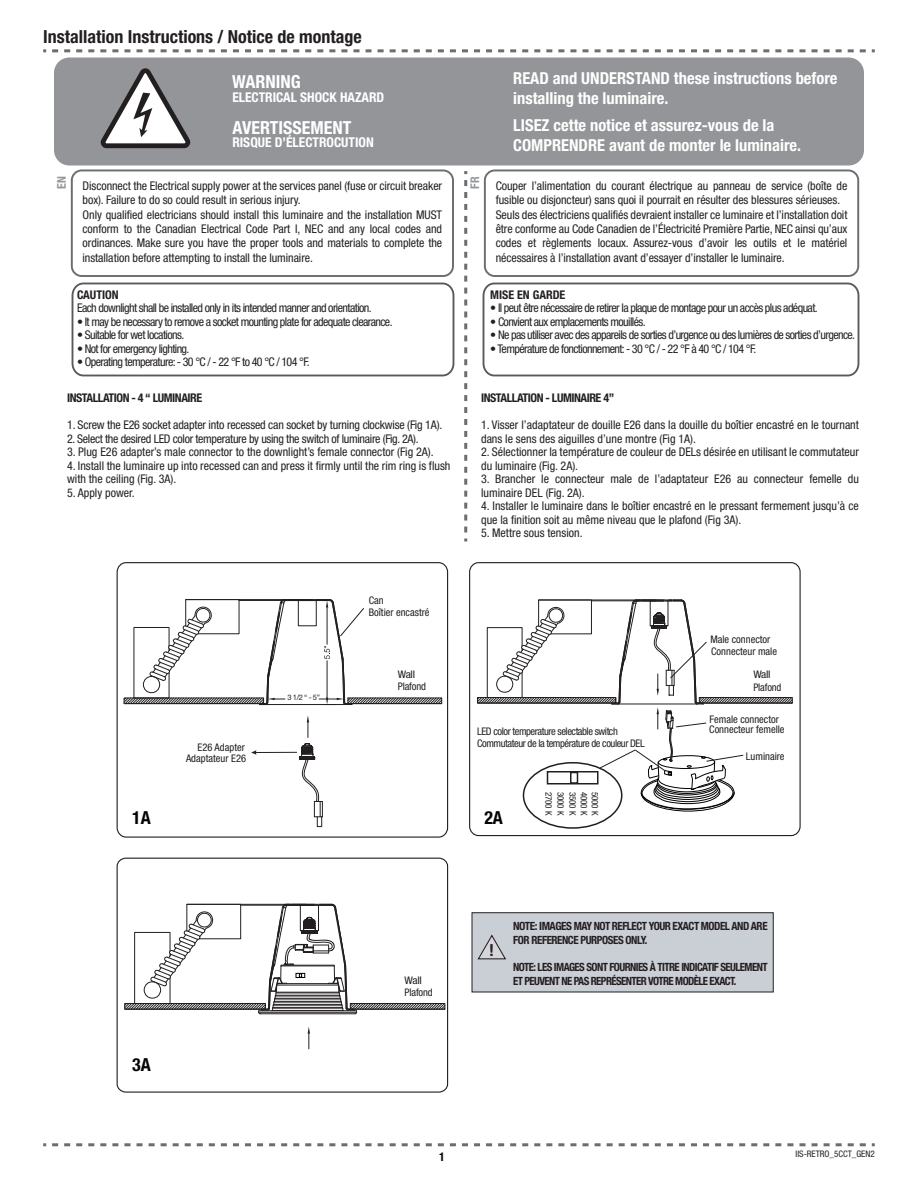
<style>
.page{position:relative;width:918px;height:1188px;background:#fff}
.page>*{position:absolute;margin:0;border:0;box-sizing:border-box;transform-origin:0 0}
.t1{font:700 condensed 18px "Helvetica Neue";color:#231f20}
.t2{font:700 condensed 18px "Helvetica Neue";color:#fff}
.t3{font:700 condensed 18px "Helvetica Neue";color:#050504}
.t4{font:700 condensed 16.65px "Helvetica Neue";color:#231f20}
.t5{font:700 condensed 16.5px/19.8px "Helvetica Neue";color:#fff}
.t6{font:700 condensed 13.5px "Helvetica Neue";color:#fff}
.t7{font:condensed 12px/14.4px "Helvetica Neue";letter-spacing:-.005em;color:#231f20}
.t8{font:condensed 12px "Helvetica Neue";letter-spacing:-.05em;color:#231f20}
.t9{font:condensed 12px "Helvetica Neue";letter-spacing:-.025em;color:#231f20}
.t10{font:700 condensed 12px "Helvetica Neue";letter-spacing:-.04em;color:#231f20}
.t11{font:700 condensed 12px "Helvetica Neue";color:#231f20}
.t12{font:700 condensed 12px "Helvetica Neue";color:#939598}
.t13{font:700 condensed 12px "Helvetica Neue";color:#050504}
.t14{font:700 condensed 11.4px/13.6px "Helvetica Neue";letter-spacing:-.055em;color:#221e20;scale:.96 1}
.t15{font:700 condensed 11.4px/13.6px "Helvetica Neue";letter-spacing:-.055em;color:#221e20}
.t16{font:condensed 10.5px/11.4px "Helvetica Neue";color:#211e1e}
.t17{font:condensed 10.5px/12.6px "Helvetica Neue";letter-spacing:-.04em;color:#211e1e}
.t18{font:condensed 10.5px/12.6px "Helvetica Neue";letter-spacing:-.015em;color:#231f20;scale:1.11 1}
.t19{font:condensed 9px "Helvetica Neue";color:#211e1e}
.t20{font:condensed 9px "Helvetica Neue";color:#231f20}
.t21{font:7.5px "Helvetica Neue";color:#231f20}
</style>
<div class="page">
<svg style="left:464px;top:180px;width:3px;height:362px"></svg>
<div style="left:71px;top:169px;width:383px;height:108px;border:2px solid #6c6d70;border-radius:10px"></div>
<div style="left:484px;top:169px;width:375px;height:108px;border:2px solid #6c6d70;border-radius:10px"></div>
<div style="left:54px;top:58px;width:810px;height:108px;background:#939598;border-radius:15px"></div>
<svg style="left:101px;top:68px;width:89px;height:80px"></svg>
<svg style="left:43px;top:49px;width:823px;height:3px"></svg>
<svg style="left:43px;top:1143px;width:823px;height:3px"></svg>
<div style="left:472px;top:913px;width:301px;height:79px;background:#caced5"></div>
<svg style="left:477px;top:934px;width:29px;height:26px"></svg>
<hr style="left:255px;top:752px;width:42px;height:1px;background:#231f20">
<svg style="left:251px;top:750px;width:6px;height:5px"></svg>
<div style="left:117px;top:562px;width:331px;height:276px;border:1px solid #231f20;border-radius:9px"></div>
<div style="left:117px;top:858px;width:331px;height:235px;border:1px solid #231f20;border-radius:8px"></div>
<div style="left:469px;top:562px;width:332px;height:274px;border:1px solid #231f20;border-radius:9px"></div>
<svg style="left:299px;top:715px;width:24px;height:112px"></svg>
<svg style="left:124px;top:904px;width:322px;height:145px"></svg>
<svg style="left:124px;top:599px;width:318px;height:106px"></svg>
<div style="left:72px;top:283px;width:382px;height:93px;border:2px solid #59595c;border-radius:11px"></div>
<svg style="left:482px;top:282px;width:378px;height:95px"></svg>
<svg style="left:477px;top:600px;width:316px;height:211px"></svg>
<h1 class="t1" style="left:43px;top:26px;width:320px">Installation Instructions / Notice de montage</h1>
<h1 class="t2" style="left:232px;top:71px;width:70px">WARNING</h1>
<p class="t6" style="left:232px;top:89px;width:153px">ELECTRICAL SHOCK HAZARD</p>
<h1 class="t2" style="left:232px;top:117px;width:121px">AVERTISSEMENT</h1>
<p class="t6" style="left:232px;top:134px;width:143px">RISQUE D’ÉLECTROCUTION</p>
<h3 class="t5" style="left:513px;top:68px;width:326px">READ and UNDERSTAND these instructions before installing the luminaire.</h3>
<h3 class="t5" style="left:513px;top:115px;width:289px">LISEZ cette notice et assurez-vous de la<br>COMPRENDRE avant de monter le luminaire.</h3>
<p class="t12" style="left:54px;top:189px;width:14px;rotate:-90deg">EN</p>
<p class="t12" style="left:468px;top:189px;width:14px;rotate:-90deg">FR</p>
<p class="t7" style="left:83px;top:178px;width:361px">Disconnect the Electrical supply power at the services panel (fuse or circuit breaker box). Failure to do so could result in serious injury.<br>Only qualified electricians should install this luminaire and the installation MUST conform to the Canadian Electrical Code Part I, NEC and any local codes and ordinances. Make sure you have the proper tools and materials to complete the installation before attempting to install the luminaire.</p>
<p class="t7" style="left:496px;top:178px;width:353px">Couper l’alimentation du courant électrique au panneau de service (boîte de fusible ou disjoncteur) sans quoi il pourrait en résulter des blessures sérieuses.<br>Seuls des électriciens qualifiés devraient installer ce luminaire et l’installation doit être conforme au Code Canadien de l’Électricité Première Partie, NEC ainsi qu’aux codes et règlements locaux. Assurez-vous d’avoir les outils et le matériel nécessaires à l’installation avant d’essayer d’installer le luminaire.</p>
<p class="t11" style="left:77px;top:287px;width:43px">CAUTION</p>
<p class="t8" style="left:77px;top:301px;width:296px">Each downlight shall be installed only in its intended manner and orientation.</p>
<p class="t8" style="left:77px;top:315px;width:317px">• It may be necessary to remove a socket mounting plate for adequate clearance.</p>
<p class="t8" style="left:77px;top:328px;width:109px">• Suitable for wet locations.</p>
<p class="t8" style="left:77px;top:342px;width:114px">• Not for emergency lighting.</p>
<p class="t8" style="left:77px;top:355px;width:234px">• Operating temperature: - 30 °C / - 22 °F to 40 °C / 104 °F.</p>
<p class="t10" style="left:67px;top:391px;width:137px">INSTALLATION - 4 “ LUMINAIRE</p>
<p class="t7" style="left:67px;top:418px;width:377px">1. Screw the E26 socket adapter into recessed can socket by turning clockwise (Fig 1A).</p>
<p class="t9" style="left:67px;top:432px;width:353px">2. Select the desired LED color temperature by using the switch of luminaire (Fig. 2A).</p>
<p class="t7" style="left:67px;top:445px;width:368px">3. Plug E26 adapter’s male connector to the downlight’s female connector (Fig 2A).</p>
<p class="t7" style="left:67px;top:459px;width:385px;line-height:13.5px">4. Install the luminaire up into recessed can and press it firmly until the rim ring is flush with the ceiling (Fig. 3A).</p>
<p class="t7" style="left:67px;top:485px;width:69px">5. Apply power.</p>
<p class="t16" style="left:369px;top:593px;width:62px;line-height:12.6px">Can<br>Boîtier encastré</p>
<p class="t11" style="left:490px;top:287px;width:77px">MISE EN GARDE</p>
<p class="t8" style="left:490px;top:301px;width:329px">• Il peut être nécessaire de retirer la plaque de montage pour un accès plus adéquat.</p>
<p class="t8" style="left:490px;top:315px;width:157px">• Convient aux emplacements mouillés.</p>
<p class="t8" style="left:490px;top:328px;width:366px">• Ne pas utiliser avec des appareils de sorties d’urgence ou des lumières de sorties d’urgence.</p>
<p class="t8" style="left:490px;top:342px;width:268px">• Température de fonctionnement: - 30 °C / - 22 °F à 40 °C / 104 °F.</p>
<p class="t10" style="left:481px;top:391px;width:135px">INSTALLATION - LUMINAIRE 4”</p>
<p class="t7" style="left:481px;top:418px;width:379px;line-height:13.5px">1. Visser l’adaptateur de douille E26 dans la douille du boîtier encastré en le tournant dans le sens des aiguilles d’une montre (Fig 1A).</p>
<p class="t7" style="left:481px;top:445px;width:379px;line-height:13.5px">2. Sélectionner la température de couleur de DELs désirée en utilisant le commutateur du luminaire (Fig. 2A).</p>
<p class="t7" style="left:481px;top:472px;width:379px;line-height:13.5px">3. Brancher le connecteur male de l’adaptateur E26 au connecteur femelle du luminaire DEL (Fig. 2A).</p>
<p class="t7" style="left:481px;top:499px;width:379px;line-height:13.5px">4. Installer le luminaire dans le boîtier encastré en le pressant fermement jusqu’à ce que la finition soit au même niveau que le plafond (Fig 3A).</p>
<p class="t7" style="left:481px;top:526px;width:103px">5. Mettre sous tension.</p>
<p class="t16" style="left:710px;top:633px;width:68px;line-height:12.1px">Male connector<br>Connecteur male</p>
<p class="t16" style="left:186px;top:741px;width:62px;text-align:right">E26 Adapter<br>Adaptateur E26</p>
<p class="t21" style="left:288px;top:693px;width:34px">3 1/2 “ - 5”</p>
<p class="t18" style="left:398px;top:667px;width:27px">Wall<br>Plafond</p>
<p class="t18" style="left:753px;top:668px;width:27px">Wall<br>Plafond</p>
<p class="t17" style="left:477px;top:724px;width:169px">LED color temperature selectable switch<br>Commutateur de la température de couleur DEL</p>
<p class="t16" style="left:709px;top:714px;width:77px;line-height:10.6px">Female connector<br>Connecteur femelle</p>
<p class="t16" style="left:746px;top:750px;width:40px">Luminaire</p>
<h1 class="t3" style="left:132px;top:806px;width:20px">1A</h1>
<h1 class="t3" style="left:484px;top:806px;width:20px">2A</h1>
<p class="t19" style="left:554px;top:792px;width:26px;rotate:90deg">2700 K</p>
<p class="t19" style="left:566px;top:792px;width:26px;rotate:90deg">3000 K</p>
<p class="t19" style="left:578px;top:792px;width:26px;rotate:90deg">3500 K</p>
<p class="t19" style="left:589px;top:792px;width:26px;rotate:90deg">4000 K</p>
<p class="t19" style="left:600px;top:792px;width:26px;rotate:90deg">5000 K</p>
<h1 class="t3" style="left:132px;top:1054px;width:20px">3A</h1>
<p class="t18" style="left:405px;top:973px;width:27px">Wall<br>Plafond</p>
<h2 class="t4" style="left:489px;top:940px;width:6px">!</h2>
<p class="t15" style="left:513px;top:919px;width:256px">NOTE: IMAGES MAY NOT REFLECT YOUR EXACT MODEL AND ARE<br>FOR REFERENCE PURPOSES ONLY.</p>
<p class="t14" style="left:513px;top:960px;width:266px">NOTE: LES IMAGES SONT FOURNIES À TITRE INDICATIF SEULEMENT<br>ET PEUVENT NE PAS REPRÉSENTER VOTRE MODÈLE EXACT.</p>
<p class="t13" style="left:439px;top:1150px;width:7px">1</p>
<p class="t20" style="left:796px;top:1149px;width:81px">IIS-RETRO_5CCT_GEN2</p>
</div>
